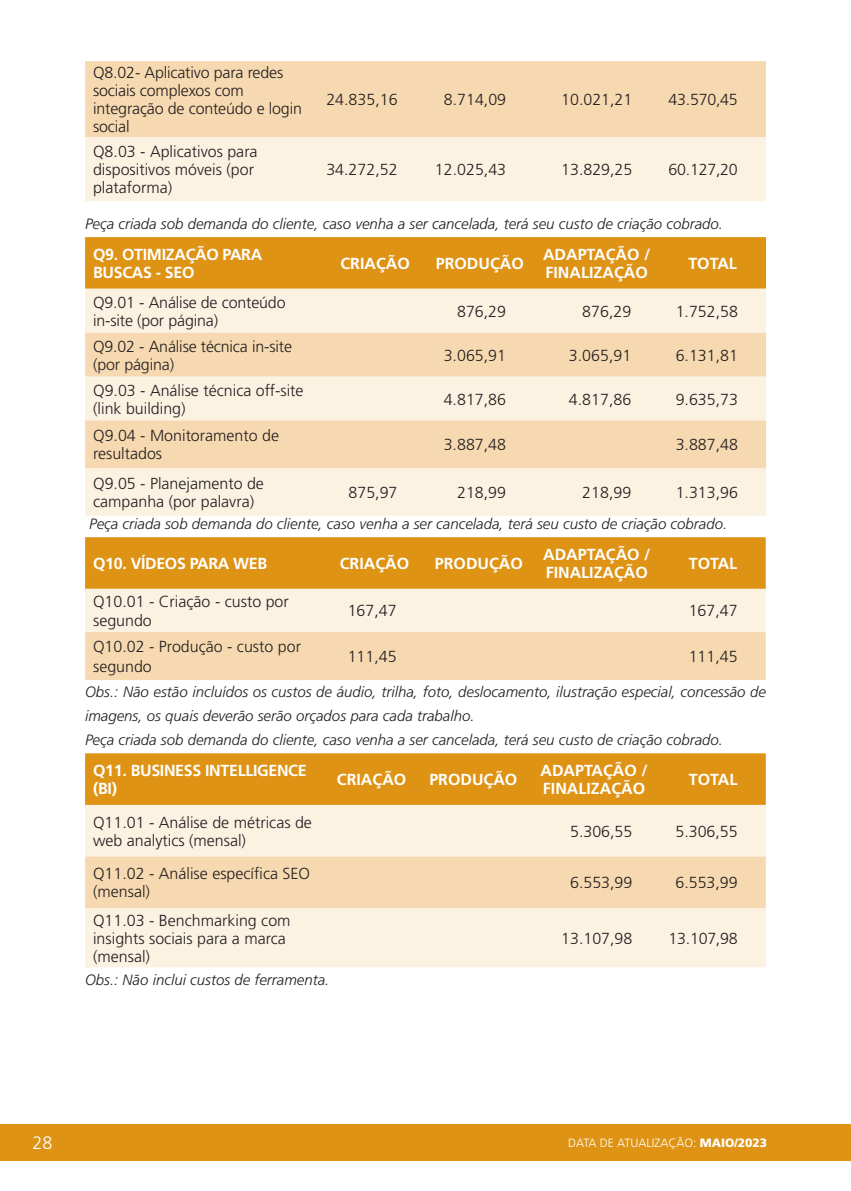
<style>
.page{position:relative;width:851px;height:1191px;background:#fff}
.page>*{position:absolute;margin:0;border:0;box-sizing:border-box;transform-origin:0 0}
.t1{font:300 18px "Frutiger LT Std";color:#fff}
.t2{font:300 16px/18px "Frutiger LT Std";color:#231f20}
.t3{font:700 16px/18px "Frutiger LT Std";color:#fff}
.t4{font:700 16px/18px "Frutiger LT Std";letter-spacing:-.02em;color:#fff}
.t5{font:italic 300 15px/24px "Frutiger LT Std";color:#231f20}
.t6{font:300 12px "Frutiger LT Std";color:#fff}
.s1{font-weight:900}
</style>
<div class="page">
<div style="left:0;top:1124px;width:850px;height:36px;background:#de9315"></div>
<div style="left:85px;top:61px;width:680px;height:76px;background:#f6d9b0"></div>
<div style="left:85px;top:137px;width:680px;height:64px;background:#fbf2e2"></div>
<div style="left:85px;top:237px;width:680px;height:52px;background:#de9315"></div>
<div style="left:85px;top:289px;width:680px;height:227px;background:#fbf2e2"></div>
<svg style="left:85px;top:333px;width:680px;height:135px;background:#f7e1c0"></svg>
<svg style="left:85px;top:537px;width:680px;height:143px;background:#eec787"></svg>
<div style="left:85px;top:753px;width:680px;height:52px;background:#de9315"></div>
<div style="left:85px;top:805px;width:680px;height:162px;background:#fbf2e2"></div>
<div style="left:85px;top:856px;width:680px;height:52px;background:#f6d9b0"></div>
<p class="t2" style="left:93px;top:64px;width:210px">Q8.02- Aplicativo para redes sociais complexos com integração de conteúdo e login social</p>
<p class="t2" style="left:93px;top:143px;width:166px">Q8.03 - Aplicativos para dispositivos móveis (por plataforma)</p>
<p class="t2" style="left:326px;top:91px;width:73px">24.835,16</p>
<p class="t2" style="left:444px;top:91px;width:64px">8.714,09</p>
<p class="t2" style="left:561px;top:91px;width:73px">10.021,21</p>
<p class="t2" style="left:668px;top:91px;width:71px">43.570,45</p>
<p class="t2" style="left:326px;top:161px;width:73px">34.272,52</p>
<p class="t2" style="left:435px;top:161px;width:73px">12.025,43</p>
<p class="t2" style="left:561px;top:161px;width:73px">13.829,25</p>
<p class="t2" style="left:668px;top:161px;width:71px">60.127,20</p>
<p class="t5" style="left:85px;top:212px;width:639px">Peça criada sob demanda do cliente, caso venha a ser cancelada, terá seu custo de criação cobrado.</p>
<p class="t4" style="left:93px;top:245px;width:171px">Q9. OTIMIZAÇÃO PARA<br>BUSCAS - SEO</p>
<p class="t3" style="left:340px;top:254px;width:71px">CRIAÇÃO</p>
<p class="t3" style="left:435px;top:254px;width:89px">PRODUÇÃO</p>
<p class="t3" style="left:543px;top:245px;width:109px">ADAPTAÇÃO /<br>FINALIZAÇÃO</p>
<p class="t3" style="left:688px;top:254px;width:50px">TOTAL</p>
<p class="t2" style="left:93px;top:293px;width:194px">Q9.01 - Análise de conteúdo in-site (por página)</p>
<p class="t2" style="left:457px;top:302px;width:50px">876,29</p>
<p class="t2" style="left:582px;top:302px;width:50px">876,29</p>
<p class="t2" style="left:675px;top:302px;width:64px">1.752,58</p>
<p class="t2" style="left:93px;top:337px;width:200px">Q9.02 - Análise técnica in-site (por página)</p>
<p class="t2" style="left:443px;top:346px;width:64px">3.065,91</p>
<p class="t2" style="left:569px;top:346px;width:64px">3.065,91</p>
<p class="t2" style="left:675px;top:346px;width:64px">6.131,81</p>
<p class="t2" style="left:93px;top:381px;width:212px">Q9.03 - Análise técnica off-site (link building)</p>
<p class="t2" style="left:443px;top:390px;width:64px">4.817,86</p>
<p class="t2" style="left:569px;top:390px;width:64px">4.817,86</p>
<p class="t2" style="left:675px;top:390px;width:64px">9.635,73</p>
<p class="t2" style="left:93px;top:427px;width:187px">Q9.04 - Monitoramento de resultados</p>
<p class="t2" style="left:443px;top:436px;width:64px">3.887,48</p>
<p class="t2" style="left:675px;top:436px;width:64px">3.887,48</p>
<p class="t2" style="left:93px;top:475px;width:172px">Q9.05 - Planejamento de campanha (por palavra)</p>
<p class="t2" style="left:348px;top:484px;width:50px">875,97</p>
<p class="t2" style="left:457px;top:484px;width:50px">218,99</p>
<p class="t2" style="left:582px;top:484px;width:50px">218,99</p>
<p class="t2" style="left:675px;top:484px;width:64px">1.313,96</p>
<p class="t5" style="left:89px;top:512px;width:639px">Peça criada sob demanda do cliente, caso venha a ser cancelada, terá seu custo de criação cobrado.</p>
<p class="t4" style="left:93px;top:554px;width:176px">Q10. VÍDEOS PARA WEB</p>
<p class="t3" style="left:340px;top:554px;width:71px">CRIAÇÃO</p>
<p class="t3" style="left:435px;top:554px;width:89px">PRODUÇÃO</p>
<p class="t3" style="left:543px;top:545px;width:109px">ADAPTAÇÃO /<br>FINALIZAÇÃO</p>
<p class="t3" style="left:688px;top:554px;width:50px">TOTAL</p>
<p class="t2" style="left:93px;top:592px;width:197px;line-height:19.2px">Q10.01 - Criação - custo por segundo</p>
<p class="t2" style="left:347px;top:602px;width:50px">167,47</p>
<p class="t2" style="left:688px;top:602px;width:50px">167,47</p>
<p class="t2" style="left:93px;top:637px;width:209px;line-height:19.2px">Q10.02 - Produção - custo por segundo</p>
<p class="t2" style="left:347px;top:648px;width:50px">111,45</p>
<p class="t2" style="left:688px;top:648px;width:50px">111,45</p>
<p class="t5" style="left:85px;top:680px;width:682px">Obs.: Não estão incluídos os custos de áudio, trilha, foto, deslocamento, ilustração especial, concessão de imagens, os quais deverão serão orçados para cada trabalho.<br>Peça criada sob demanda do cliente, caso venha a ser cancelada, terá seu custo de criação cobrado.</p>
<p class="t4" style="left:93px;top:761px;width:215px">Q11. BUSINESS INTELLIGENCE (BI)</p>
<p class="t3" style="left:337px;top:770px;width:71px">CRIAÇÃO</p>
<p class="t3" style="left:429px;top:770px;width:90px">PRODUÇÃO</p>
<p class="t3" style="left:540px;top:761px;width:109px">ADAPTAÇÃO /<br>FINALIZAÇÃO</p>
<p class="t3" style="left:688px;top:770px;width:50px">TOTAL</p>
<p class="t2" style="left:93px;top:813px;width:220px">Q11.01 - Análise de métricas de web analytics (mensal)</p>
<p class="t2" style="left:570px;top:822px;width:64px">5.306,55</p>
<p class="t2" style="left:675px;top:822px;width:64px">5.306,55</p>
<p class="t2" style="left:93px;top:865px;width:218px">Q11.02 - Análise específica SEO (mensal)</p>
<p class="t2" style="left:570px;top:874px;width:64px">6.553,99</p>
<p class="t2" style="left:675px;top:874px;width:64px">6.553,99</p>
<p class="t2" style="left:93px;top:911px;width:199px">Q11.03 - Benchmarking com insights sociais para a marca (mensal)</p>
<p class="t2" style="left:561px;top:929px;width:73px">13.107,98</p>
<p class="t2" style="left:668px;top:929px;width:71px">13.107,98</p>
<p class="t5" style="left:85px;top:968px;width:246px">Obs.: Não inclui custos de ferramenta.</p>
<p class="t1" style="left:33px;top:1132px;width:22px">28</p>
<p class="t6" style="left:568px;top:1135px;width:200px">DATA DE ATUALIZAÇÃO: <span class="s1">MAIO/2023</span></p>
</div>
